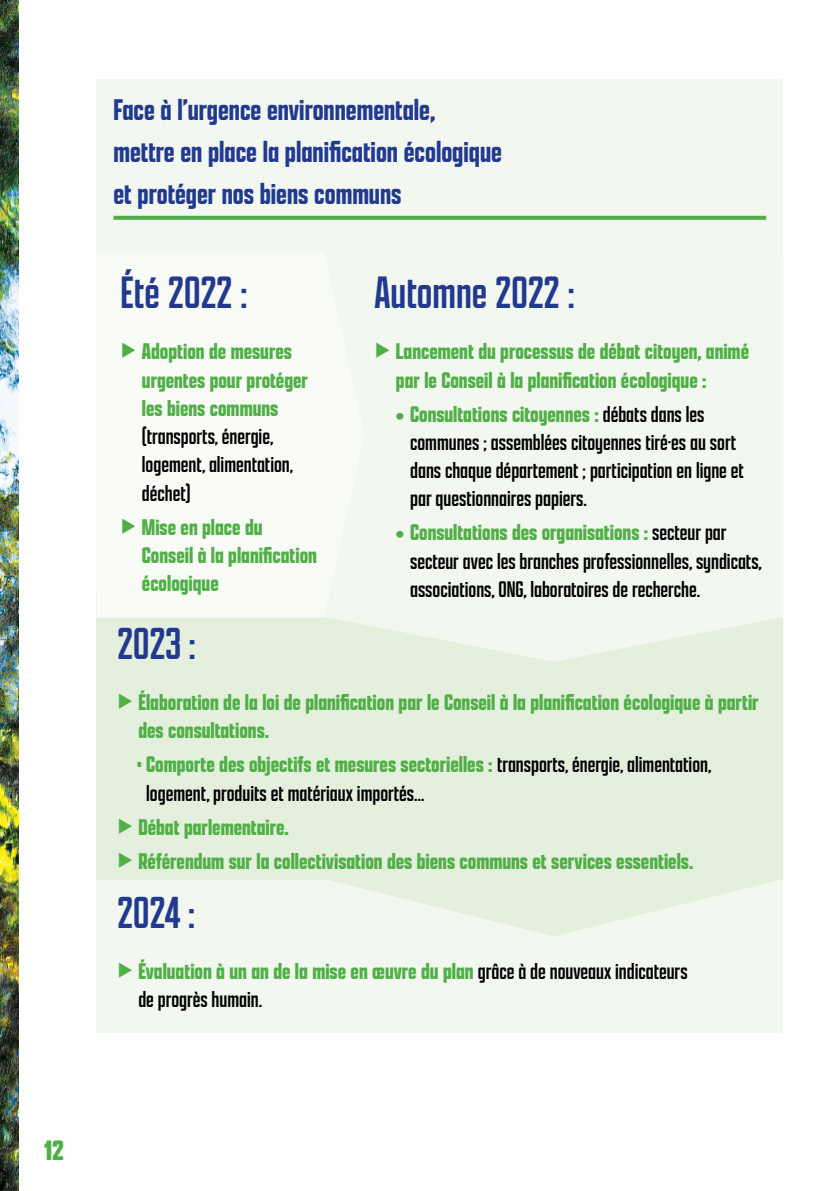
<style>
.page{position:relative;width:840px;height:1191px;background:#fff}
.page>*{position:absolute;margin:0;border:0;box-sizing:border-box;transform-origin:0 0}
.M_body_sans_puces{font:48.4px "Apotek Comp";color:#213a8f}
.M_body_sans_puces-2{font:48px "Apotek Comp";color:#213a8f}
.M_Titre_encadré{font:600 32px/42px "Apotek Comp";color:#213a8f}
.t1{font:900 30px "Apotek Comp";color:#50af47}
.M_body_sans_puces-3{font:24.2px/28.2px "Apotek Comp";color:#000}
.M_body_sans_puces-4{font:700 24.2px/28.2px "Apotek Comp";color:#50af47}
.s1{font-family:"Sofia Pro";font-weight:400}
.s2{font-weight:400;color:#000}
.s3{font-family:"Sofia Pro";font-size:24px;color:#50af47}
.s4{font-weight:700;color:#50af47}
.s5{font-family:"Sofia Pro";color:#50af47}
</style>
<div class="page">
<div style="left:96px;top:855px;width:686px;height:177px;background:#f2f7ef"></div>
<div style="left:96px;top:593px;width:686px;height:286px;background:#e4f0dd"></div>
<svg style="left:324px;top:879px;width:458px;height:57px;fill:#e8f2e2"></svg>
<div style="left:96px;top:79px;width:686px;height:514px;background:#f2f7ef"></div>
<svg style="left:325px;top:593px;width:457px;height:69px;fill:#f2f7ef"></svg>
<div style="left:96px;top:593px;width:268px;height:24px;background:#f9fbf7"></div>
<svg style="left:113px;top:216px;width:652px;height:4px;background:#58b24f"></svg>
<img style="left:0;top:0;width:18px;height:1191px">
<p class="M_Titre_encadré" style="left:113px;top:88px;width:390px">Face à l’urgence environnementale, mettre en place la planification écologique et protéger nos biens communs</p>
<p class="M_body_sans_puces" style="left:120px;top:263px;width:128px">Été 2022 :</p>
<p class="M_body_sans_puces-4" style="left:142px;top:337px;width:167px;text-indent:-21px"><span class="s1">▶</span> Adoption de mesures urgentes pour protéger les biens communs <span class="s2">(transports, énergie, logement, alimentation, déchet)</span></p>
<p class="M_body_sans_puces-4" style="left:142px;top:512px;width:176px;text-indent:-21px"><span class="s1">▶</span> Mise en place du<br>Conseil à la planification écologique</p>
<p class="M_body_sans_puces" style="left:374px;top:263px;width:201px">Automne 2022 :</p>
<p class="M_body_sans_puces-4" style="left:395px;top:337px;width:354px;text-indent:-21px"><span class="s1">▶</span> Lancement du processus de débat citoyen, animé par le Conseil à la planification écologique :</p>
<p class="M_body_sans_puces-3" style="left:410px;top:399px;width:335px;text-indent:-15px"><span class="s3">•</span> <span class="s4">Consultations citoyennes :</span> débats dans les communes ; assemblées citoyennes tiré·es au sort dans chaque département ; participation en ligne et par questionnaires papiers.</p>
<p class="M_body_sans_puces-3" style="left:410px;top:518px;width:353px;text-indent:-16px"><span class="s3">•</span> <span class="s4">Consultations des organisations :</span> secteur par secteur avec les branches professionnelles, syndicats, associations, ONG, laboratoires de recherche.</p>
<p class="M_body_sans_puces-2" style="left:117px;top:614px;width:80px">2023 :</p>
<p class="M_body_sans_puces-4" style="left:138px;top:687px;width:621px;text-indent:-21px"><span class="s1">▶</span> Élaboration de la loi de planification par le Conseil à la planification écologique à partir des consultations.</p>
<p class="M_body_sans_puces-3" style="left:146px;top:750px;width:566px;text-indent:-9px"><span class="s4">• Comporte des objectifs et mesures sectorielles :</span> transports, énergie, alimentation, logement, produits et matériaux importés…</p>
<p class="M_body_sans_puces-4" style="left:117px;top:812px;width:173px"><span class="s1">▶</span> Débat parlementaire.</p>
<p class="M_body_sans_puces-4" style="left:117px;top:846px;width:577px"><span class="s1">▶</span> Référendum sur la collectivisation des biens communs et services essentiels.</p>
<p class="M_body_sans_puces-2" style="left:117px;top:883px;width:80px">2024 :</p>
<p class="M_body_sans_puces-3" style="left:138px;top:956px;width:550px;text-indent:-21px"><span class="s5">▶</span> <span class="s4">Évaluation à un an de la mise en œuvre du plan</span> grâce à de nouveaux indicateurs de progrès humain.</p>
<p class="t1" style="left:44px;top:1131px;width:21px">12</p>
</div>
